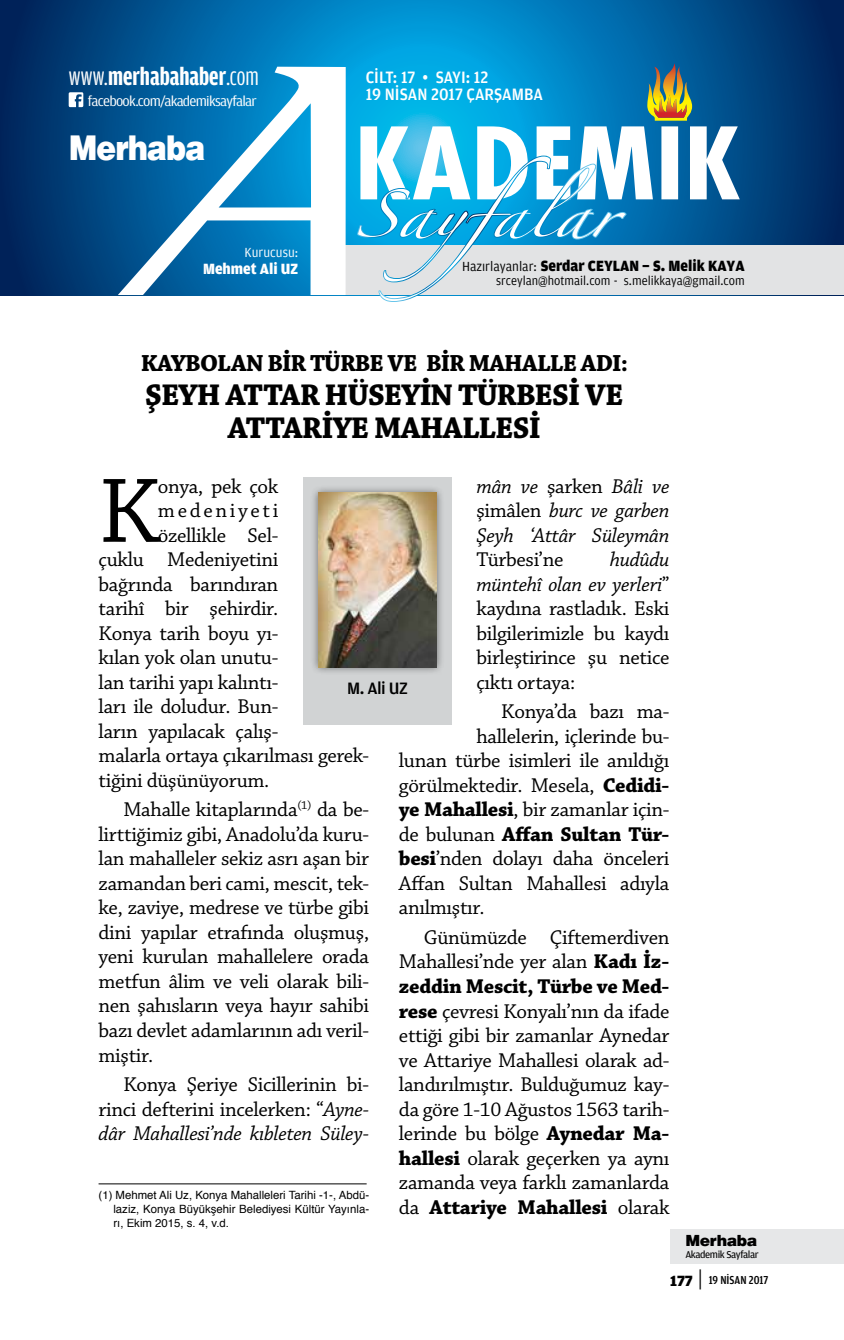
<style>
.page{position:relative;width:844px;height:1340px;background:#fff}
.page>*{position:absolute;margin:0;border:0;box-sizing:border-box;transform-origin:0 0}
.t1{font:96.42px "Chaparral Pro";color:#000}
.t2{font:42.7px "Zapfino";color:#fff;scale:1.2 1}
.t3{font:900 35px "Helvetica";letter-spacing:-.04em;color:#fff;scale:.87 1}
.t4{font:700 31.5px/33.2px "Chaparral Pro";letter-spacing:-.035em;color:#000;text-align:center}
.t5{font:700 25.9px "Toprak Comp";color:#fff;scale:1.04 1}
.t6{font:700 24.5px "Chaparral Pro";letter-spacing:-.035em;color:#000}
.t7{font:21px/24.5px "Chaparral Pro";letter-spacing:-.015em;color:#000;text-align:justify}
.t8{font:italic 21px/24.5px "Chaparral Pro";letter-spacing:-.01em;color:#000;text-align:justify}
.t9{font:700 21px "Chaparral Pro";letter-spacing:-.015em;color:#000}
.t10{font:21px "Chaparral Pro";letter-spacing:.13em;color:#000}
.t11{font:500 17.5px/17.5px "Toprak";color:#fff;scale:.93 1}
.t12{font:500 17.5px "Toprak";color:#000}
.t13{font:700 15.75px "Toprak";color:#000;scale:.95 1}
.t14{font:700 15.75px "Toprak";color:#fff;scale:.95 1}
.t15{font:900 15.75px "Helvetica";letter-spacing:-.03em;color:#000}
.t16{font:14.88px "Toprak Cond";letter-spacing:-.04em;color:#fff;scale:1.21 1}
.t17{font:14px "Toprak";color:#fff;scale:.95 1}
.t18{font:13.12px "Toprak";color:#000;scale:.95 1}
.t19{font:500 12.25px "Toprak Cond";color:#000}
.t20{font:11.38px/13.7px "Helvetica";color:#000;text-align:justify}
.t21{font:10.5px "Toprak";letter-spacing:-.04em;color:#000}
.s1{font-weight:400}
.s2{font-weight:400;font-size:14px}
.s3{font-style:normal}
.s4{font-style:italic}
.s5{font-weight:700}
.s6{font-family:"Toprak";font-weight:700;font-size:15.75px}
.s7{font-family:"Toprak";font-weight:300;font-size:24.5px}
</style>
<div class="page">
<div style="left:670px;top:1229px;width:173px;height:35px;background:#e6e7e8"></div>
<svg style="left:0;top:0;width:843px;height:295px;background:#00508b"></svg>
<div style="left:324px;top:245px;width:519px;height:50px;background:#e2e3e4"></div>
<svg style="left:118px;top:66px;width:238px;height:230px"></svg>
<svg style="left:356px;top:63px;width:383px;height:239px"></svg>
<svg style="left:69px;top:92px;width:14px;height:15px"></svg>
<hr style="left:98px;top:1183px;width:268px;height:1px;background:#000">
<div style="left:303px;top:477px;width:148px;height:247px;background:#d1d3d4"></div>
<div style="left:310px;top:484px;width:135px;height:191px;background:#000;opacity:.5"></div>
<img style="left:318px;top:493px;width:118px;height:174px">
<p class="t5" style="left:69px;top:63px;width:184px"><span class="s1">www.</span>merhabahaber<span class="s1">.com</span></p>
<p class="t11" style="left:366px;top:68px;width:192px">CİLT: 17 • SAYI: 12<br>19 NİSAN 2017 ÇARŞAMBA</p>
<h3 class="t3" style="left:69px;top:126px;width:159px">Merhaba</h3>
<p class="t16" style="left:88px;top:93px;width:141px">facebook.com/akademiksayfalar</p>
<h2 class="t2" style="left:355px;top:196px;width:234px">Sayfalar</h2>
<p class="t17" style="left:244px;top:244px;width:58px">Kurucusu:</p>
<p class="t14" style="left:203px;top:260px;width:102px">Mehmet Ali UZ</p>
<p class="t13" style="left:462px;top:257px;width:299px"><span class="s2">Hazırlayanlar:</span> Serdar CEYLAN - S. Melik KAYA</p>
<p class="t18" style="left:496px;top:274px;width:263px">srceylan@hotmail.com - s.melikkaya@gmail.com</p>
<p class="t6" style="left:141px;top:349px;width:488px">KAYBOLAN BİR TÜRBE VE BİR MAHALLE ADI:</p>
<h3 class="t4" style="left:145px;top:379px;width:479px">ŞEYH ATTAR HÜSEYİN TÜRBESİ VE<br>ATTARİYE MAHALLESİ</h3>
<h1 class="t1" style="left:98px;top:458px;width:62px">K</h1>
<p class="t7" style="left:158px;top:474px;width:122px">onya, pek çok</p>
<p class="t8" style="left:476px;top:474px;width:194px">mân ve <span class="s3">şarken</span> Bâli ve <span class="s3">şimâlen</span> burc ve garben Şeyh ‘Attâr Süleymân</p>
<p class="t7" style="left:476px;top:548px;width:88px">Türbesi’ne</p>
<p class="t10" style="left:158px;top:499px;width:122px">medeniyeti</p>
<p class="t7" style="left:158px;top:523px;width:122px">özellikle Sel-</p>
<p class="t7" style="left:98px;top:548px;width:181px">çuklu Medeniyetini</p>
<p class="t7" style="left:98px;top:572px;width:181px">bağrında barındıran</p>
<p class="t7" style="left:98px;top:597px;width:181px">tarihî bir şehirdir.</p>
<p class="t7" style="left:98px;top:621px;width:181px">Konya tarih boyu yı-</p>
<p class="t7" style="left:98px;top:646px;width:181px">kılan yok olan unutu-</p>
<p class="t7" style="left:98px;top:670px;width:181px">lan tarihi yapı kalıntı-</p>
<p class="t7" style="left:98px;top:695px;width:181px">ları ile doludur. Bun-</p>
<p class="t7" style="left:98px;top:720px;width:181px">ların yapılacak çalış-</p>
<p class="t7" style="left:98px;top:744px;width:272px">malarla ortaya çıkarılması gerek-</p>
<p class="t7" style="left:98px;top:769px;width:172px">tiğini düşünüyorum.</p>
<p class="t7" style="left:98px;top:798px;width:272px;text-indent:25px">Mahalle kitaplarında<sup>(1)</sup> da be&shy;lirttiğimiz gibi, Anadolu’da kuru&shy;lan mahalleler sekiz asrı aşan bir zamandan beri cami, mescit, tek&shy;ke, zaviye, medrese ve türbe gibi dini yapılar etrafında oluşmuş, yeni kurulan mahallelere orada metfun âlim ve veli olarak bili&shy;nen şahısların veya hayır sahibi bazı devlet adamlarının adı veril&shy;miştir.</p>
<p class="t7" style="left:98px;top:1072px;width:272px;text-indent:25px">Konya Şeriye Sicillerinin bi&shy;rinci defterini incelerken: “<span class="s4">Ayne&shy;dâr Mahallesi’nde kıbleten Süley-</span></p>
<p class="t7" style="left:476px;top:548px;width:194px;text-indent:133px"><span class="s4">hudûdu müntehî olan ev yerleri</span>” kaydına rastladık. Eski bilgilerimizle bu kaydı birleştirince şu netice çıktı ortaya:</p>
<p class="t7" style="left:501px;top:700px;width:170px">Konya’da bazı ma-</p>
<p class="t7" style="left:476px;top:724px;width:194px">hallelerin, içlerinde bu-</p>
<p class="t7" style="left:399px;top:749px;width:272px">lunan türbe isimleri ile anıldığı</p>
<p class="t7" style="left:399px;top:773px;width:272px">görülmektedir. Mesela, <span class="s5">Cedidi-</span></p>
<p class="t7" style="left:399px;top:798px;width:272px"><span class="s5">ye Mahallesi</span>, bir zamanlar için-</p>
<p class="t9" style="left:399px;top:822px;width:272px"><span class="s1">de bulunan</span> Affan Sultan Tür-</p>
<p class="t7" style="left:399px;top:847px;width:272px"><span class="s5">besi</span>’nden dolayı daha önceleri</p>
<p class="t7" style="left:399px;top:872px;width:272px">Affan Sultan Mahallesi adıyla</p>
<p class="t7" style="left:399px;top:896px;width:87px">anılmıştır.</p>
<p class="t7" style="left:399px;top:925px;width:272px;text-indent:25px">Günümüzde Çiftemerdiven Mahallesi’nde yer alan <span class="s5">Kadı İz&shy;zeddin Mescit, Türbe ve Med&shy;rese</span> çevresi Konyalı’nın da ifade ettiği gibi bir zamanlar Aynedar ve Attariye Mahallesi olarak ad&shy;landırılmıştır. Bulduğumuz kay&shy;da göre 1-10 Ağustos 1563 tarih&shy;lerinde bu bölge <span class="s5">Aynedar Ma&shy;hallesi</span> olarak geçerken ya aynı zamanda veya farklı zamanlarda da <span class="s5">Attariye Mahallesi</span> olarak</p>
<p class="t12" style="left:347px;top:678px;width:62px">M. Ali UZ</p>
<p class="t20" style="left:113px;top:1188px;width:257px;text-indent:-15px">(1) Mehmet Ali Uz, Konya Mahalleleri Tarihi -1-, Abdü&shy;laziz, Konya Büyükşehir Belediyesi Kültür Yayınla&shy;rı, Ekim 2015, s. 4, v.d.</p>
<p class="t15" style="left:685px;top:1230px;width:73px">Merhaba</p>
<p class="t21" style="left:685px;top:1248px;width:75px">Akademik Sayfalar</p>
<p class="t19" style="left:670px;top:1273px;width:99px"><span class="s6">177</span> <span class="s7">|</span> 19 NİSAN 2017</p>
</div>
